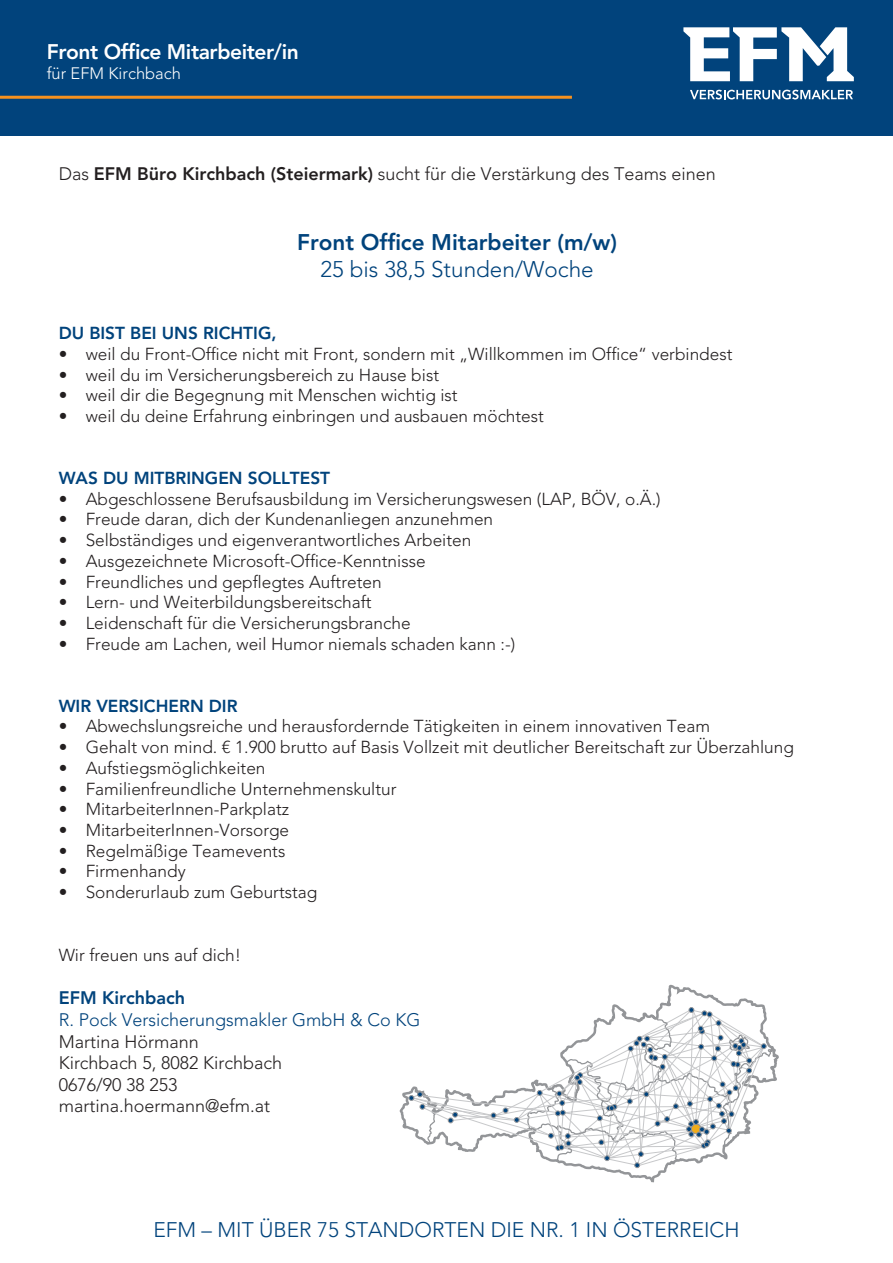
<style>
.page{position:relative;width:893px;height:1263px;background:#fff}
.page>*{position:absolute;margin:0;border:0;box-sizing:border-box;transform-origin:0 0}
.t1{font:800 22.5px "Avenir LT";color:#01437c}
.t2{font:300 22.5px "Avenir LT";color:#01437c}
.t3{font:300 21px "Avenir LT";color:#01437c}
.t4{font:800 21px "Avenir LT";letter-spacing:-.02em;color:#fff}
.t5{font:300 18px/21.6px "Avenir LT";color:#231f20}
.t6{font:300 18px "Avenir LT";color:#01437c}
.t7{font:800 18px "Avenir LT";color:#01437c}
.t8{font:300 17.25px "Avenir LT";color:#231f20}
.t9{font:800 17.25px "Avenir LT";color:#01437c}
.t10{font:300 16.5px "Avenir LT";color:#fff}
.s1{font-weight:800}
</style>
<div class="page">
<svg style="left:400px;top:985px;width:379px;height:197px"></svg>
<svg style="left:766px;top:1016px;width:9px;height:146px"></svg>
<svg style="left:409px;top:1007px;width:357px;height:161px"></svg>
<div style="left:0;top:0;width:893px;height:135px;background:#01437c"></div>
<svg style="left:690px;top:90px;width:163px;height:9px"></svg>
<svg style="left:683px;top:27px;width:171px;height:54px"></svg>
<hr style="left:0;top:96px;width:572px;height:3px;background:#f6911e">
<p class="t4" style="left:47px;top:39px;width:254px">Front Office Mitarbeiter/in</p>
<p class="t10" style="left:47px;top:63px;width:136px">für EFM Kirchbach</p>
<p class="t5" style="left:59px;top:163px;width:659px">Das <span class="s1">EFM Büro Kirchbach (Steiermark)</span> sucht für die Verstärkung des Teams einen</p>
<h1 class="t1" style="left:297px;top:229px;width:321px">Front Office Mitarbeiter (m/w)</h1>
<h1 class="t2" style="left:320px;top:256px;width:275px">25 bis 38,5 Stunden/Woche</h1>
<p class="t9" style="left:59px;top:323px;width:219px">DU BIST BEI UNS RICHTIG,</p>
<p class="t8" style="left:59px;top:344px;width:675px">• weil du Front-Office nicht mit Front, sondern mit „Willkommen im Office“ verbindest</p>
<p class="t8" style="left:59px;top:364px;width:382px">• weil du im Versicherungsbereich zu Hause bist</p>
<p class="t8" style="left:59px;top:385px;width:400px">• weil dir die Begegnung mit Menschen wichtig ist</p>
<p class="t8" style="left:59px;top:406px;width:487px">• weil du deine Erfahrung einbringen und ausbauen möchtest</p>
<p class="t9" style="left:59px;top:468px;width:273px">WAS DU MITBRINGEN SOLLTEST</p>
<p class="t8" style="left:59px;top:489px;width:603px">• Abgeschlossene Berufsausbildung im Versicherungswesen (LAP, BÖV, o.Ä.)</p>
<p class="t8" style="left:59px;top:509px;width:436px">• Freude daran, dich der Kundenanliegen anzunehmen</p>
<p class="t8" style="left:59px;top:530px;width:414px">• Selbständiges und eigenverantwortliches Arbeiten</p>
<p class="t8" style="left:59px;top:551px;width:368px">• Ausgezeichnete Microsoft-Office-Kenntnisse</p>
<p class="t8" style="left:59px;top:571px;width:324px">• Freundliches und gepflegtes Auftreten</p>
<p class="t8" style="left:59px;top:592px;width:314px">• Lern- und Weiterbildungsbereitschaft</p>
<p class="t8" style="left:59px;top:613px;width:353px">• Leidenschaft für die Versicherungsbranche</p>
<p class="t8" style="left:59px;top:633px;width:458px">• Freude am Lachen, weil Humor niemals schaden kann :-)</p>
<p class="t9" style="left:59px;top:695px;width:180px">WIR VERSICHERN DIR</p>
<p class="t8" style="left:59px;top:716px;width:653px">• Abwechslungsreiche und herausfordernde Tätigkeiten in einem innovativen Team</p>
<p class="t8" style="left:59px;top:737px;width:737px">• Gehalt von mind. € 1.900 brutto auf Basis Vollzeit mit deutlicher Bereitschaft zur Überzahlung</p>
<p class="t8" style="left:59px;top:758px;width:208px">• Aufstiegsmöglichkeiten</p>
<p class="t8" style="left:59px;top:778px;width:339px">• Familienfreundliche Unternehmenskultur</p>
<p class="t8" style="left:59px;top:799px;width:232px">• MitarbeiterInnen-Parkplatz</p>
<p class="t8" style="left:59px;top:820px;width:232px">• MitarbeiterInnen-Vorsorge</p>
<p class="t8" style="left:59px;top:840px;width:228px">• Regelmäßige Teamevents</p>
<p class="t8" style="left:59px;top:861px;width:129px">• Firmenhandy</p>
<p class="t8" style="left:59px;top:882px;width:260px">• Sonderurlaub zum Geburtstag</p>
<p class="t8" style="left:59px;top:945px;width:184px">Wir freuen uns auf dich!</p>
<p class="t7" style="left:59px;top:987px;width:128px">EFM Kirchbach</p>
<p class="t6" style="left:59px;top:1009px;width:363px">R. Pock Versicherungsmakler GmbH &amp; Co KG</p>
<p class="t5" style="left:59px;top:1030px;width:225px">Martina Hörmann<br>Kirchbach 5, 8082 Kirchbach<br>0676/90 38 253 martina.hoermann@efm.at</p>
<p class="t3" style="left:153px;top:1218px;width:588px">EFM – MIT ÜBER 75 STANDORTEN DIE NR. 1 IN ÖSTERREICH</p>
</div>
